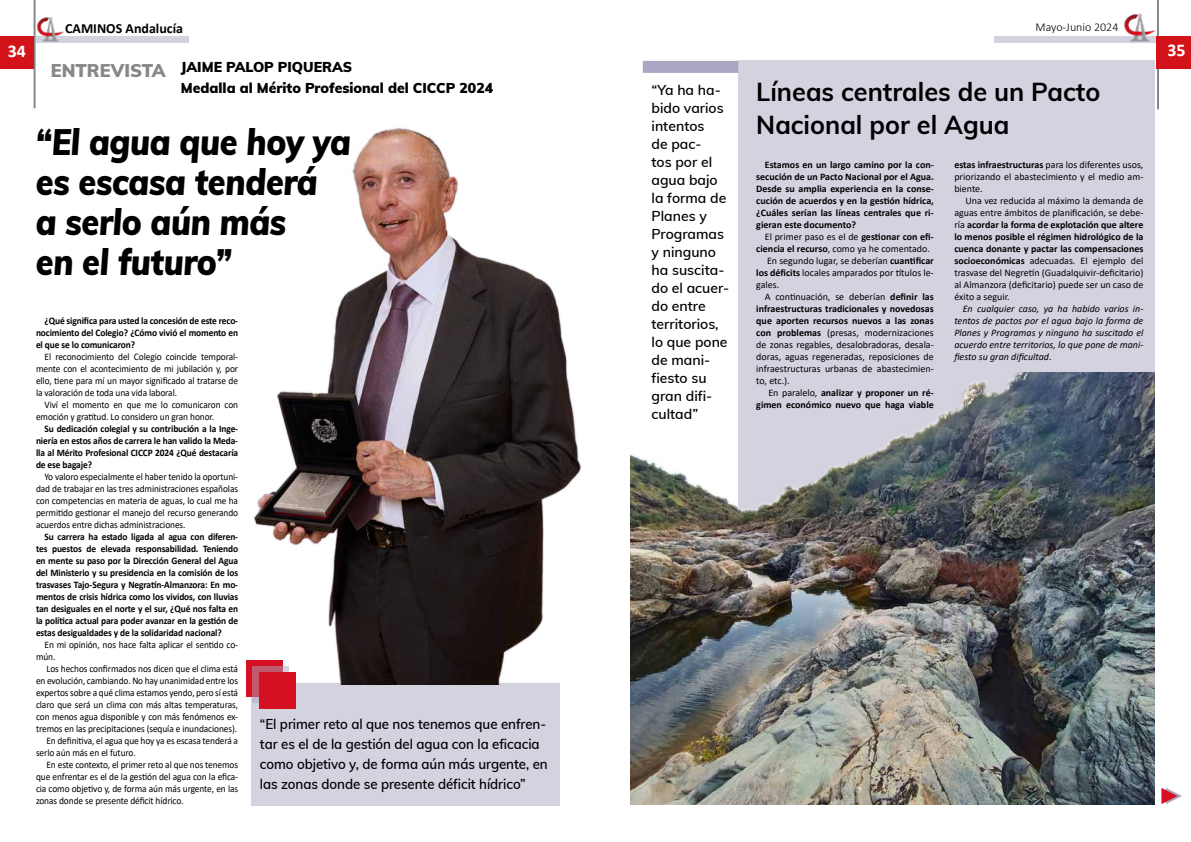
<style>
.page{position:relative;width:1191px;height:842px;background:#fff}
.page>*{position:absolute;margin:0;border:0;box-sizing:border-box;transform-origin:0 0}
.t1{font:italic 900 36px/40px "Muli";letter-spacing:-.01em;color:#000;scale:.9 1}
.t2{font:700 26px/33px "Muli";color:#000}
.t3{font:700 18px "Calibri";color:#fff}
.t4{font:600 14px/18px "Muli";letter-spacing:-.005em;color:#000}
.t5{font:600 14px/20px "Muli";letter-spacing:-.005em;color:#000;scale:.95 1}
.t6{font:900 14px/21px "Muli";color:#000}
.t7{font:700 14px "Calibri";color:#000}
.t8{font:300 12px "Calibri";color:#000}
.t9{font:10px/12px "Calibri";letter-spacing:-.01em;color:#000;text-align:justify;scale:.94 1}
.t10{font:10px/12px "Calibri";letter-spacing:-.01em;color:#000;text-align:justify}
.t11{font:700 10px/12px "Calibri";letter-spacing:-.01em;color:#000;text-align:justify;scale:.94 1}
.t12{font:700 10px/12px "Calibri";letter-spacing:-.01em;color:#000;text-align:justify}
.t13{font:italic 10px/12px "Calibri";color:#000;text-align:justify}
.s1{font-size:18px;color:#878789}
.s2{font-weight:700}
.s3{font-style:normal}
.s4{font-weight:400}
</style>
<div class="page">
<div style="left:643px;top:61px;width:95px;height:12px;background:#aaa6c2"></div>
<div style="left:738px;top:60px;width:417px;height:504px;background:#d5d2e0"></div>
<div style="left:251px;top:684px;width:309px;height:122px;background:#d5d2e0"></div>
<div style="left:246px;top:660px;width:36px;height:36px;background:#d51022"></div>
<svg style="left:253px;top:684px;width:6px;height:18px"></svg>
<div style="left:259px;top:673px;width:36px;height:36px;background:#d51022"></div>
<img style="left:252px;top:127px;width:329px;height:557px">
<img style="left:630px;top:372px;width:525px;height:432px">
<svg style="left:1161px;top:788px;width:21px;height:16px"></svg>
<hr style="left:34px;top:0;width:2px;height:108px;background:#898889">
<div style="left:35px;top:36px;width:154px;height:7px;background:#d5d2e0"></div>
<img style="left:35px;top:14px;width:29px;height:30px">
<div style="left:0;top:36px;width:34px;height:32px;background:#d3121a"></div>
<div style="left:994px;top:36px;width:163px;height:7px;background:#d5d2e0"></div>
<hr style="left:1157px;top:0;width:2px;height:109px;background:#898889">
<img style="left:1124px;top:13px;width:33px;height:30px">
<div style="left:1157px;top:36px;width:34px;height:33px;background:#d3121a"></div>
<h3 class="t3" style="left:8px;top:38px;width:20px">34</h3>
<h3 class="t7" style="left:65px;top:18px;width:119px">CAMINOS Andalucía</h3>
<h3 class="t6" style="left:181px;top:56px;width:314px;text-indent:-130px"><span class="s1">ENTREVISTA</span> JAIME PALOP PIQUERAS<br>Medalla al Mérito Profesional del CICCP 2024</h3>
<h1 class="t1" style="left:36px;top:121px;width:351px">“El agua que hoy ya es escasa tenderá<br>a serlo aún más<br>en el futuro”</h1>
<p class="t11" style="left:36px;top:315px;width:217px;text-indent:9px">¿Qué significa para usted la concesión de este reco&shy;nocimiento del Colegio? ¿Cómo vivió el momento en el que se lo comunicaron?</p>
<p class="t9" style="left:36px;top:350px;width:217px;text-indent:9px">El reconocimiento del Colegio coincide temporal&shy;mente con el acontecimiento de mi jubilación y, por ello, tiene para mí un mayor significado al tratarse de la valoración de toda una vida laboral.</p>
<p class="t9" style="left:36px;top:398px;width:216px;text-indent:9px">Viví el momento en que me lo comunicaron con emoción y gratitud. Lo considero un gran honor.</p>
<p class="t11" style="left:36px;top:423px;width:217px;text-indent:9px">Su dedicación colegial y su contribución a la Inge&shy;niería en estos años de carrera le han valido la Meda&shy;lla al Mérito Profesional CICCP 2024 ¿Qué destacaría de ese bagaje?</p>
<p class="t9" style="left:36px;top:470px;width:217px;text-indent:9px">Yo valoro especialmente el haber tenido la oportuni&shy;dad de trabajar en las tres administraciones españolas con competencias en materia de aguas, lo cual me ha permitido gestionar el manejo del recurso generando acuerdos entre dichas administraciones.</p>
<p class="t11" style="left:36px;top:531px;width:217px;text-indent:9px">Su carrera ha estado ligada al agua con diferen&shy;tes puestos de elevada responsabilidad. Teniendo en mente su paso por la Dirección General del Agua del Ministerio y su presidencia en la comisión de los trasvases Tajo-Segura y Negratín-Almanzora: En mo&shy;mentos de crisis hídrica como los vividos, con lluvias tan desiguales en el norte y el sur, ¿Qué nos falta en la política actual para poder avanzar en la gestión de estas desigualdades y de la solidaridad nacional?</p>
<p class="t9" style="left:36px;top:638px;width:217px;text-indent:9px">En mi opinión, nos hace falta aplicar el sentido co&shy;mún.</p>
<p class="t9" style="left:47px;top:662px;width:205px">Los hechos confirmados nos dicen que el clima está</p>
<p class="t9" style="left:36px;top:674px;width:216px">en evolución, cambiando. No hay unanimidad entre los</p>
<p class="t9" style="left:36px;top:686px;width:216px">expertos sobre a qué clima estamos yendo, pero sí está</p>
<p class="t9" style="left:36px;top:698px;width:216px">claro que será un clima con más altas temperaturas,</p>
<p class="t9" style="left:36px;top:710px;width:217px">con menos agua disponible y con más fenómenos ex-</p>
<p class="t9" style="left:36px;top:722px;width:215px">tremos en las precipitaciones (sequía e inundaciones).</p>
<p class="t9" style="left:46px;top:734px;width:205px">En definitiva, el agua que hoy ya es escasa tenderá a</p>
<p class="t9" style="left:36px;top:746px;width:108px">serlo aún más en el futuro.</p>
<p class="t9" style="left:46px;top:758px;width:205px">En este contexto, el primer reto al que nos tenemos</p>
<p class="t9" style="left:36px;top:770px;width:217px">que enfrentar es el de la gestión del agua con la efica-</p>
<p class="t9" style="left:36px;top:782px;width:216px">cia como objetivo y, de forma aún más urgente, en las</p>
<p class="t9" style="left:36px;top:794px;width:158px">zonas donde se presente déficit hídrico.</p>
<h3 class="t5" style="left:260px;top:713px;width:304px">“El primer reto al que nos tenemos que enfren&shy;tar es el de la gestión del agua con la eficacia como objetivo y, de forma aún más urgente, en las zonas donde se presente déficit hídrico”</h3>
<h3 class="t4" style="left:651px;top:80px;width:79px">“Ya ha ha&shy;bido varios intentos<br>de pac-<br>tos por el agua bajo la forma de<br>Planes y<br>Programas y ninguno ha suscita&shy;do el acuer&shy;do entre territorios, lo que pone de mani&shy;fiesto su gran difi&shy;cultad”</h3>
<p class="t8" style="left:1035px;top:20px;width:84px">Mayo-Junio 2024</p>
<h2 class="t2" style="left:756px;top:74px;width:346px">Líneas centrales de un Pacto<br>Nacional por el Agua</h2>
<p class="t10" style="left:954px;top:158px;width:190px"><span class="s2">estas infraestructuras</span> para los diferentes usos, priorizando el abastecimiento y el medio am&shy;biente.</p>
<p class="t10" style="left:954px;top:194px;width:191px;text-indent:11px">Una vez reducida al máximo la demanda de aguas entre ámbitos de planificación, se debe&shy;ría <span class="s2">acordar la forma de explotación que altere lo menos posible el régimen hidrológico de la cuenca donante y pactar las compensaciones socioeconómicas</span> adecuadas. El ejemplo del trasvase del Negretín (Guadalquivir-deficitario) al Almanzora (deficitario) puede ser un caso de éxito a seguir.</p>
<p class="t13" style="left:954px;top:302px;width:191px;text-indent:9px">En cualquier caso, ya ha habido varios in&shy;tentos de pactos por el agua bajo la forma de Planes y Programas y ninguno ha suscitado el acuerdo entre territorios, lo que pone de mani&shy;fiesto su gran dificultad<span class="s3">.</span></p>
<p class="t12" style="left:756px;top:159px;width:179px;text-indent:8px">Estamos en un largo camino por la con&shy;secución de un Pacto Nacional por el Agua.<br>Desde su amplia experiencia en la conse&shy;cución de acuerdos y en la gestión hídrica, ¿Cuáles serían las líneas centrales que ri&shy;gieran este documento?</p>
<p class="t10" style="left:765px;top:230px;width:170px">El primer paso es el de <span class="s2">gestionar con efi-</span></p>
<p class="t10" style="left:756px;top:242px;width:175px"><span class="s2">ciencia el recurso</span>, como ya he comentado.</p>
<p class="t10" style="left:767px;top:254px;width:168px">En segundo lugar, se deberían <span class="s2">cuantificar</span></p>
<p class="t10" style="left:756px;top:266px;width:179px"><span class="s2">los déficits</span> locales amparados por títulos le-</p>
<p class="t10" style="left:756px;top:278px;width:25px">gales.</p>
<p class="t10" style="left:765px;top:290px;width:171px">A continuación, se deberían <span class="s2">definir las</span></p>
<p class="t12" style="left:756px;top:303px;width:179px">infraestructuras tradicionales y novedosas</p>
<p class="t12" style="left:756px;top:315px;width:179px">que aporten recursos nuevos a las zonas</p>
<p class="t10" style="left:756px;top:326px;width:179px"><span class="s2">con problemas</span> (presas, modernizaciones</p>
<p class="t10" style="left:756px;top:338px;width:179px">de zonas regables, desalobradoras, desala-</p>
<p class="t10" style="left:756px;top:350px;width:179px">doras, aguas regeneradas, reposiciones de</p>
<p class="t10" style="left:756px;top:362px;width:179px">infraestructuras urbanas de abastecimien-</p>
<p class="t10" style="left:756px;top:374px;width:35px">to, etc.).</p>
<p class="t12" style="left:768px;top:387px;width:167px"><span class="s4">En paralelo,</span> analizar y proponer un ré-</p>
<p class="t12" style="left:756px;top:399px;width:179px">gimen económico nuevo que haga viable</p>
<h3 class="t3" style="left:1167px;top:37px;width:20px">35</h3>
</div>
